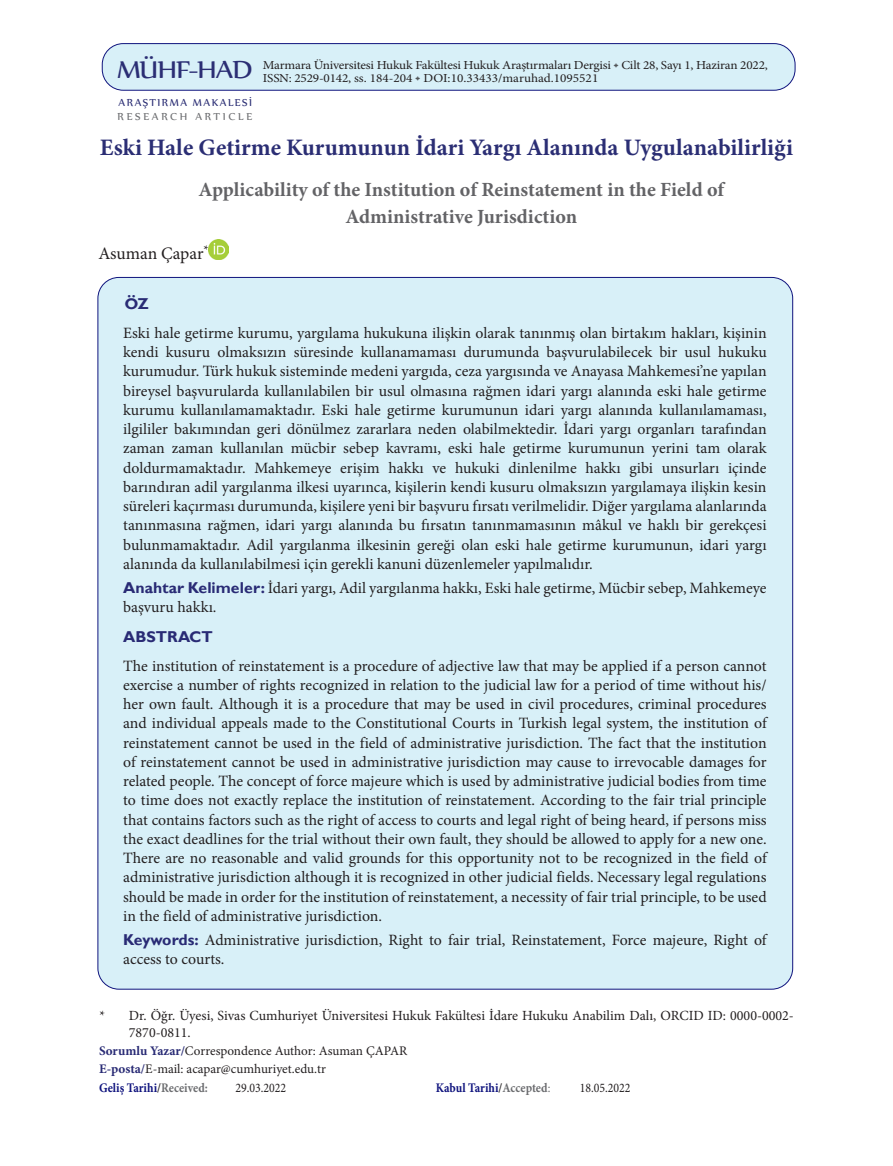
<style>
.page{position:relative;width:893px;height:1166px;background:#fff}
.page>*{position:absolute;margin:0;border:0;box-sizing:border-box;transform-origin:0 0}
.t1{font:29.75px "Nyala";letter-spacing:-.04em;color:#2b2e74;scale:1.08 1}
.t2{font:700 23.62px "Minion Pro";color:#2b2e74}
.h1_1{font:700 20.12px/26.2px "Minion Pro";letter-spacing:-.005em;color:#636366;text-align:center}
.author{font:17.5px "Minion Pro";letter-spacing:-.005em;color:#231f20}
.AbstractTxtTR{font:15.75px/19.2px "Minion Pro";color:#231f20;text-align:justify}
.AbstractH{font:700 15.75px "Gill Sans TR";color:#292b75}
.footnotes{font:14px/17.5px "Minion Pro";color:#231f20}
.authorDetayContact{font:13.12px "Minion Pro";color:#231f20}
.TabloTxt{font:700 13.12px "Minion Pro";color:#10147e;scale:.9 1}
.TabloTxt-2{font:13.12px "Minion Pro";color:#231f20;scale:.9 1}
.t3{font:12.25px "Minion Pro";letter-spacing:-.015em;color:#231f20;scale:1.08 1}
.t4{font:12.25px "Nyala";letter-spacing:.12em;color:#2b2e74}
.t5{font:12.25px "Nyala";letter-spacing:.22em;color:#6c6d70}
.s1{font-family:"Nyala"}
.s2{font-family:"Gill Sans TR";font-weight:700;color:#292b75}
.s3{font-weight:700;color:#292b75}
.s4{color:#231f20}
.s5{color:#6c6d70}
.s6{font-weight:400;color:#6c6d70}
</style>
<div class="page">
<div style="left:102px;top:44px;width:693px;height:46px;background:#d8f0f8;border-radius:21px"></div>
<div style="left:102px;top:43px;width:694px;height:48px;border:1px solid #10147e;border-radius:21px"></div>
<div style="left:98px;top:277px;width:695px;height:712px;background:#d8f0f8;border-radius:21px"></div>
<img style="left:209px;top:240px;width:20px;height:19px">
<h1 class="t1" style="left:117px;top:51px;width:127px">MÜHF-HAD</h1>
<p class="t4" style="left:118px;top:95px;width:135px">ARAŞTIRMA MAKALESI</p>
<p class="t5" style="left:118px;top:109px;width:136px">RESEARCH ARTICLE</p>
<p class="t3" style="left:263px;top:57px;width:469px">Marmara Üniversitesi Hukuk Fakültesi Hukuk Araştırmaları Dergisi <span class="s1">•</span> Cilt 28, Sayı 1, Haziran 2022,</p>
<p class="t3" style="left:263px;top:70px;width:312px">ISSN: 2529-0142, ss. 184-204 <span class="s1">•</span> DOI:10.33433/maruhad.1095521</p>
<p class="t2" style="left:100px;top:131px;width:695px">Eski Hale Getirme Kurumunun İdari Yargı Alanında Uygulanabilirliği</p>
<p class="h1_1" style="left:199px;top:177px;width:527px">Applicability of the Institution of Reinstatement in the Field of<br>Administrative Jurisdiction</p>
<p class="author" style="left:98px;top:242px;width:112px">Asuman Çapar<sup>*</sup></p>
<p class="AbstractH" style="left:125px;top:294px;width:25px">ÖZ</p>
<p class="AbstractTxtTR" style="left:123px;top:323px;width:645px">Eski hale getirme kurumu, yargılama hukukuna ilişkin olarak tanınmış olan birtakım hakları, kişinin kendi kusuru olmaksızın süresinde kullanamaması durumunda başvurulabilecek bir usul hukuku kurumudur. Türk hukuk sisteminde medeni yargıda, ceza yargısında ve Anayasa Mahkemesi’ne yapılan bireysel başvurularda kullanılabilen bir usul olmasına rağmen idari yargı alanında eski hale getirme kurumu kullanılamamaktadır. Eski hale getirme kurumunun idari yargı alanında kullanılamaması, ilgililer bakımından geri dönülmez zararlara neden olabilmektedir. İdari yargı organları tarafından zaman zaman kullanılan mücbir sebep kavramı, eski hale getirme kurumunun yerini tam olarak doldurmamaktadır. Mahkemeye erişim hakkı ve hukuki dinlenilme hakkı gibi unsurları içinde barındıran adil yargılanma ilkesi uyarınca, kişilerin kendi kusuru olmaksızın yargılamaya ilişkin kesin süreleri kaçırması durumunda, kişilere yeni bir başvuru fırsatı verilmelidir. Diğer yargılama alanlarında tanınmasına rağmen, idari yargı alanında bu fırsatın tanınmamasının mâkul ve haklı bir gerekçesi bulunmamaktadır. Adil yargılanma ilkesinin gereği olan eski hale getirme kurumunun, idari yargı alanında da kullanılabilmesi için gerekli kanuni düzenlemeler yapılmalıdır.</p>
<p class="AbstractTxtTR" style="left:123px;top:578px;width:645px"><span class="s2">Anahtar Kelimeler:</span> İdari yargı, Adil yargılanma hakkı, Eski hale getirme, Mücbir sebep, Mahkemeye başvuru hakkı.</p>
<p class="AbstractH" style="left:123px;top:626px;width:91px">ABSTRACT</p>
<p class="AbstractTxtTR" style="left:123px;top:656px;width:645px">The institution of reinstatement is a procedure of adjective law that may be applied if a person cannot exercise a number of rights recognized in relation to the judicial law for a period of time without his/ her own fault. Although it is a procedure that may be used in civil procedures, criminal procedures and individual appeals made to the Constitutional Courts in Turkish legal system, the institution of reinstatement cannot be used in the field of administrative jurisdiction. The fact that the institution of reinstatement cannot be used in administrative jurisdiction may cause to irrevocable damages for related people. The concept of force majeure which is used by administrative judicial bodies from time to time does not exactly replace the institution of reinstatement. According to the fair trial principle that contains factors such as the right of access to courts and legal right of being heard, if persons miss the exact deadlines for the trial without their own fault, they should be allowed to apply for a new one.<br>There are no reasonable and valid grounds for this opportunity not to be recognized in the field of administrative jurisdiction although it is recognized in other judicial fields. Necessary legal regulations should be made in order for the institution of reinstatement, a necessity of fair trial principle, to be used in the field of administrative jurisdiction.</p>
<p class="AbstractTxtTR" style="left:123px;top:930px;width:645px"><span class="s2">Keywords:</span> Administrative jurisdiction, Right to fair trial, Reinstatement, Force majeure, Right of access to courts.</p>
<p class="footnotes" style="left:129px;top:1007px;width:666px;text-indent:-30px">* Dr. Öğr. Üyesi, Sivas Cumhuriyet Üniversitesi Hukuk Fakültesi İdare Hukuku Anabilim Dalı, ORCID ID: 0000-0002-<br>7870-0811.</p>
<p class="authorDetayContact" style="left:99px;top:1042px;width:310px"><span class="s3">Sorumlu Yazar/</span>Correspondence Author: Asuman ÇAPAR</p>
<p class="authorDetayContact" style="left:99px;top:1060px;width:228px"><span class="s3">E-posta/</span>E-mail: acapar@cumhuriyet.edu.tr</p>
<p class="TabloTxt" style="left:99px;top:1078px;width:122px">Geliş Tarihi<span class="s4">/</span><span class="s5">Received:</span></p>
<p class="TabloTxt-2" style="left:236px;top:1079px;width:58px">29.03.2022</p>
<p class="TabloTxt" style="left:436px;top:1078px;width:129px">Kabul Tarihi<span class="s4">/</span><span class="s5">Accepted</span><span class="s6">:</span></p>
<p class="TabloTxt-2" style="left:580px;top:1079px;width:58px">18.05.2022</p>
</div>
